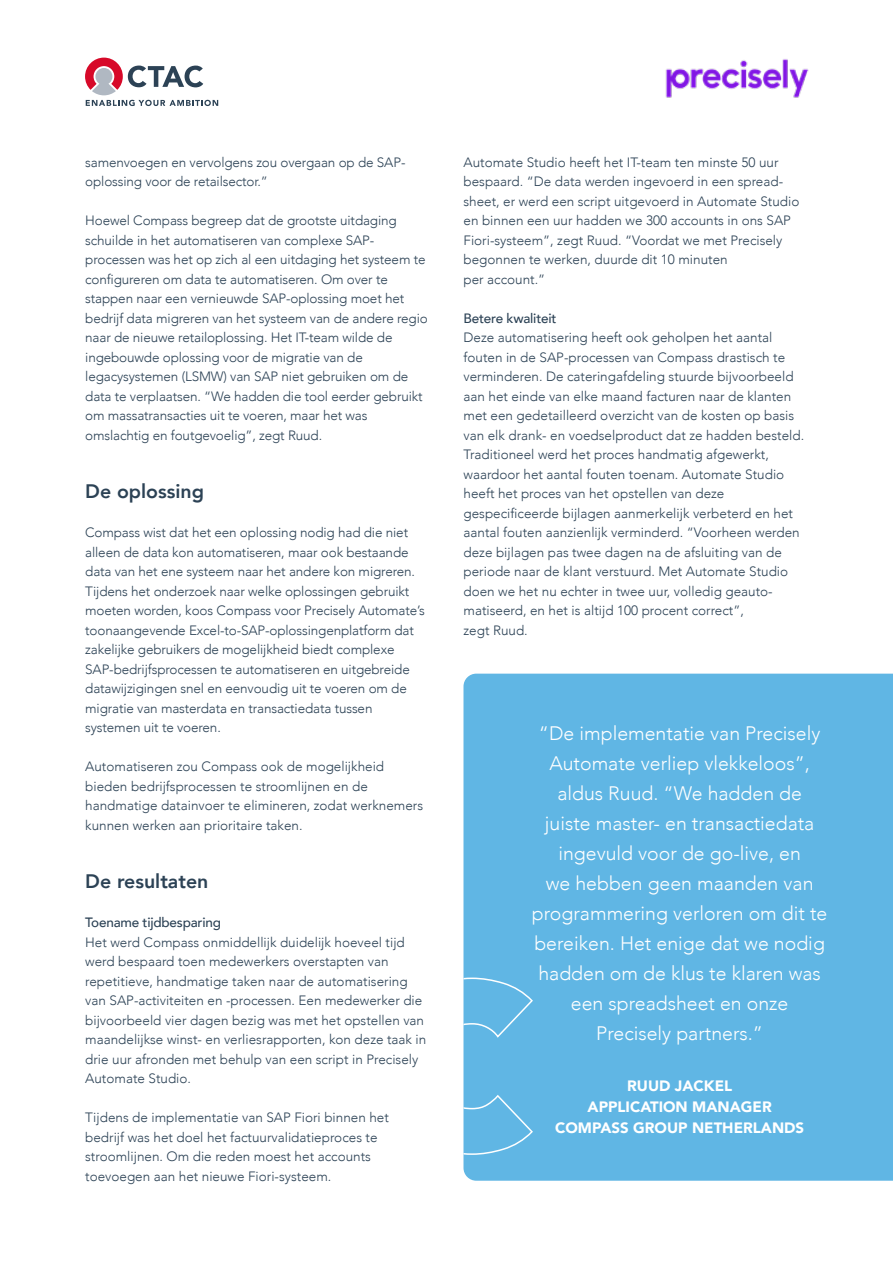
<style>
.page{position:relative;width:893px;height:1263px;background:#fff}
.page>*{position:absolute;margin:0;border:0;box-sizing:border-box;transform-origin:0 0}
.koplabel_wit{font:300 19.5px/30px "Avenir";color:#fff;text-align:center}
.Tussenkop{font:800 19.5px "Avenir";color:#2c4255}
.koplabel_wit-2{font:900 15px "Avenir";color:#fff}
.Bodytekst{font:300 13.5px/19.5px "Avenir";color:#2c4255}
.Tussenkop_klein{font:500 13.5px "Avenir";letter-spacing:-.015em;color:#2c4255}
</style>
<div class="page">
<svg style="left:85px;top:58px;width:133px;height:48px"></svg>
<img style="left:665px;top:59px;width:144px;height:39px">
<div style="left:463px;top:674px;width:430px;height:507px;background:#60b6e4"></div>
<svg style="left:463px;top:977px;width:71px;height:178px;background:#67b9e5"></svg>
<p class="Bodytekst" style="left:85px;top:152px;width:322px">samenvoegen en vervolgens zou overgaan op de SAP&shy;oplossing voor de retailsector.”</p>
<p class="Bodytekst" style="left:85px;top:211px;width:344px">Hoewel Compass begreep dat de grootste uitdaging schuilde in het automatiseren van complexe SAP&shy;processen was het op zich al een uitdaging het systeem te configureren om data te automatiseren. Om over te stappen naar een vernieuwde SAP-oplossing moet het bedrijf data migreren van het systeem van de andere regio naar de nieuwe retailoplossing. Het IT-team wilde de ingebouwde oplossing voor de migratie van de legacysystemen (LSMW) van SAP niet gebruiken om de data te verplaatsen. “We hadden die tool eerder gebruikt om massatransacties uit te voeren, maar het was omslachtig en foutgevoelig”, zegt Ruud.</p>
<p class="Tussenkop" style="left:85px;top:476px;width:120px">De oplossing</p>
<p class="Bodytekst" style="left:85px;top:523px;width:341px">Compass wist dat het een oplossing nodig had die niet alleen de data kon automatiseren, maar ook bestaande data van het ene systeem naar het andere kon migreren.<br>Tijdens het onderzoek naar welke oplossingen gebruikt moeten worden, koos Compass voor Precisely Automate’s toonaangevende Excel-to-SAP-oplossingenplatform dat zakelijke gebruikers de mogelijkheid biedt complexe SAP-bedrijfsprocessen te automatiseren en uitgebreide datawijzigingen snel en eenvoudig uit te voeren om de migratie van masterdata en transactiedata tussen systemen uit te voeren.</p>
<p class="Bodytekst" style="left:85px;top:757px;width:339px">Automatiseren zou Compass ook de mogelijkheid bieden bedrijfsprocessen te stroomlijnen en de handmatige datainvoer te elimineren, zodat werknemers kunnen werken aan prioritaire taken.</p>
<p class="Tussenkop" style="left:85px;top:866px;width:125px">De resultaten</p>
<p class="Tussenkop_klein" style="left:85px;top:911px;width:137px">Toename tijdbesparing</p>
<p class="Bodytekst" style="left:85px;top:932px;width:343px">Het werd Compass onmiddellijk duidelijk hoeveel tijd werd bespaard toen medewerkers overstapten van repetitieve, handmatige taken naar de automatisering van SAP-activiteiten en -processen. Een medewerker die bijvoorbeeld vier dagen bezig was met het opstellen van maandelijkse winst- en verliesrapporten, kon deze taak in drie uur afronden met behulp van een script in Precisely Automate Studio.</p>
<p class="Bodytekst" style="left:85px;top:1108px;width:305px">Tijdens de implementatie van SAP Fiori binnen het bedrijf was het doel het factuurvalidatieproces te stroomlijnen. Om die reden moest het accounts toevoegen aan het nieuwe Fiori-systeem.</p>
<p class="Bodytekst" style="left:463px;top:152px;width:337px">Automate Studio heeft het IT-team ten minste 50 uur bespaard. “De data werden ingevoerd in een spread&shy;sheet, er werd een script uitgevoerd in Automate Studio en binnen een uur hadden we 300 accounts in ons SAP Fiori-systeem”, zegt Ruud. “Voordat we met Precisely begonnen te werken, duurde dit 10 minuten<br>per account.”</p>
<p class="Tussenkop_klein" style="left:463px;top:306px;width:94px">Betere kwaliteit</p>
<p class="Bodytekst" style="left:463px;top:328px;width:342px">Deze automatisering heeft ook geholpen het aantal fouten in de SAP-processen van Compass drastisch te verminderen. De cateringafdeling stuurde bijvoorbeeld aan het einde van elke maand facturen naar de klanten met een gedetailleerd overzicht van de kosten op basis van elk drank- en voedselproduct dat ze hadden besteld.<br>Traditioneel werd het proces handmatig afgewerkt, waardoor het aantal fouten toenam. Automate Studio heeft het proces van het opstellen van deze gespecificeerde bijlagen aanmerkelijk verbeterd en het aantal fouten aanzienlijk verminderd. “Voorheen werden deze bijlagen pas twee dagen na de afsluiting van de periode naar de klant verstuurd. Met Automate Studio doen we het nu echter in twee uur, volledig geauto&shy;matiseerd, en het is altijd 100 procent correct”,<br>zegt Ruud.</p>
<p class="koplabel_wit" style="left:532px;top:718px;width:297px">“De implementatie van Precisely<br>Automate verliep vlekkeloos”, aldus Ruud. “We hadden de<br>juiste master- en transactiedata ingevuld voor de go-live, en<br>we hebben geen maanden van programmering verloren om dit te bereiken. Het enige dat we nodig hadden om de klus te klaren was een spreadsheet en onze<br>Precisely partners.”</p>
<p class="koplabel_wit-2" style="left:627px;top:1073px;width:106px">RUUD JACKEL</p>
<p class="koplabel_wit-2" style="left:588px;top:1094px;width:186px">APPLICATION MANAGER</p>
<p class="koplabel_wit-2" style="left:555px;top:1115px;width:251px">COMPASS GROUP NETHERLANDS</p>
</div>
